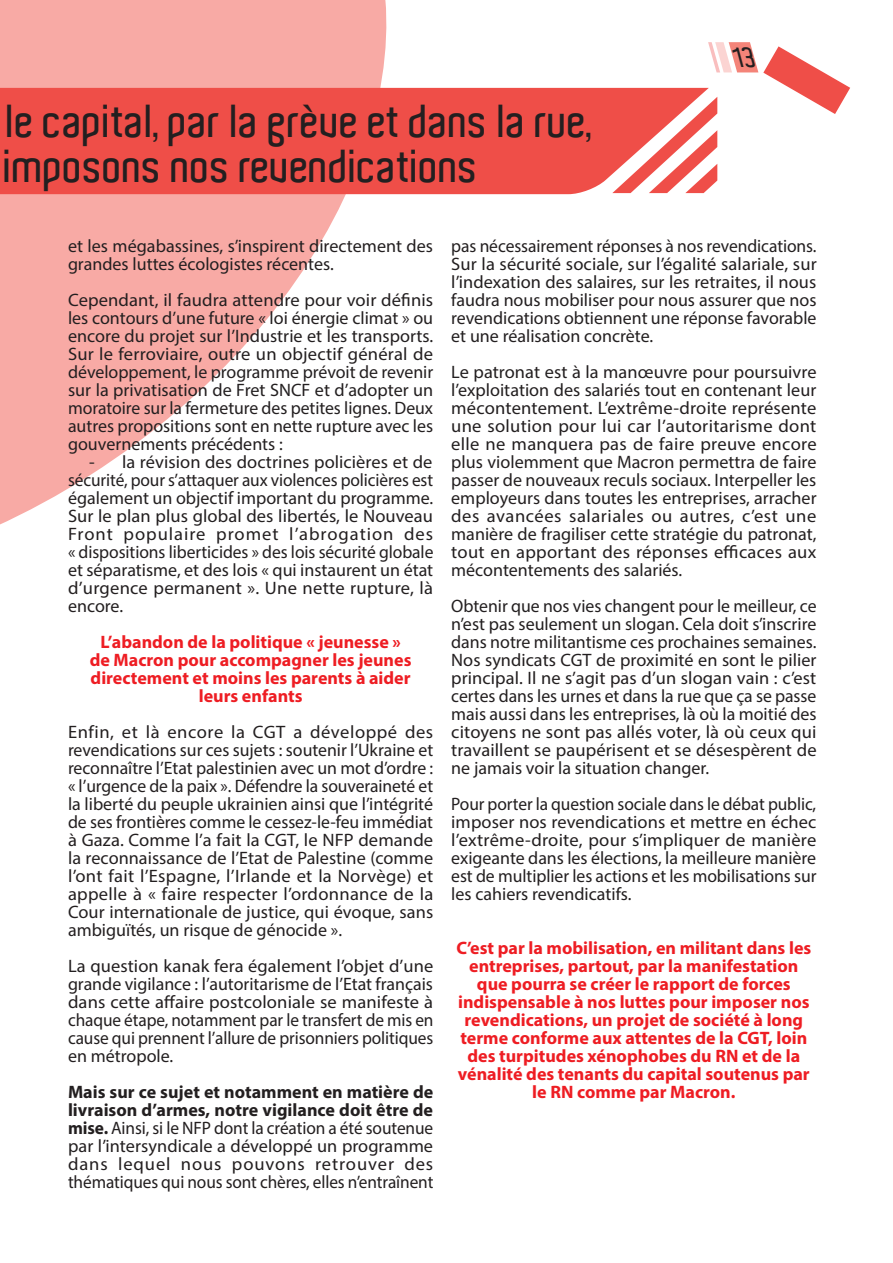
<style>
.page{position:relative;width:893px;height:1263px;background:#fff}
.page>*{position:absolute;margin:0;border:0;box-sizing:border-box;transform-origin:0 0}
.t1{font:600 45px/45px "Aldo";color:#231f20}
.t2{font:italic 600 27px "Aldo";color:#231f20}
.t3{font:18px/18px "Myriad Pro";color:#231f20;text-align:justify}
.t4{font:700 18px/18px "Myriad Pro";color:#ee1d23;text-align:center}
.t5{font:18px/18px "Myriad Pro";color:#231f20;text-align:justify;scale:.96 1}
.s1{font-weight:700}
</style>
<div class="page">
<svg style="left:0;top:0;width:454px;height:525px;fill:#f8aaa5"></svg>
<div style="left:0;top:88px;width:612px;height:106px;background:#ef4e48"></div>
<svg style="left:612px;top:42px;width:238px;height:152px"></svg>
<h1 class="t1" style="left:4px;top:99px;width:590px">le capital, par la grève et dans la rue, imposons nos revendications</h1>
<h2 class="t2" style="left:737px;top:43px;width:31px">13</h2>
<p class="t3" style="left:68px;top:237px;width:366px">et les mégabassines, s’inspirent directement des grandes luttes écologistes récentes.</p>
<p class="t3" style="left:68px;top:291px;width:367px">Cependant, il faudra attendre pour voir définis les contours d’une future « loi énergie climat » ou encore du projet sur l’Industrie et les transports.<br>Sur le ferroviaire, outre un objectif général de développement, le programme prévoit de revenir sur la privatisation de Fret SNCF et d’adopter un moratoire sur la fermeture des petites lignes. Deux autres propositions sont en nette rupture avec les gouvernements précédents :</p>
<p class="t3" style="left:68px;top:453px;width:367px;text-indent:21px">- la révision des doctrines policières et de sécurité, pour s’attaquer aux violences policières est également un objectif important du programme.<br>Sur le plan plus global des libertés, le Nouveau Front populaire promet l’abrogation des « dispositions liberticides » des lois sécurité globale et séparatisme, et des lois « qui instaurent un état d’urgence permanent ». Une nette rupture, là encore.</p>
<p class="t4" style="left:90px;top:632px;width:323px">L’abandon de la politique « jeunesse » de Macron pour accompagner les jeunes directement et moins les parents à aider leurs enfants</p>
<p class="t3" style="left:68px;top:723px;width:367px">Enfin, et là encore la CGT a développé des revendications sur ces sujets : soutenir l’Ukraine et reconnaître l’Etat palestinien avec un mot d’ordre : « l’urgence de la paix ». Défendre la souveraineté et la liberté du peuple ukrainien ainsi que l’intégrité de ses frontières comme le cessez-le-feu immédiat à Gaza. Comme l’a fait la CGT, le NFP demande la reconnaissance de l’Etat de Palestine (comme l’ont fait l’Espagne, l’Irlande et la Norvège) et appelle à « faire respecter l’ordonnance de la Cour internationale de justice, qui évoque, sans ambiguïtés, un risque de génocide ».</p>
<p class="t3" style="left:68px;top:957px;width:367px">La question kanak fera également l’objet d’une grande vigilance : l’autoritarisme de l’Etat français dans cette affaire postcoloniale se manifeste à chaque étape, notamment par le transfert de mis en cause qui prennent l’allure de prisonniers politiques en métropole.</p>
<p class="t5" style="left:68px;top:1083px;width:382px"><span class="s1">Mais sur ce sujet et notamment en matière de livraison d’armes, notre vigilance doit être de mise.</span> Ainsi, si le NFP dont la création a été soutenue par l’intersyndicale a développé un programme dans lequel nous pouvons retrouver des thématiques qui nous sont chères, elles n’entraînent</p>
<p class="t3" style="left:451px;top:237px;width:367px">pas nécessairement réponses à nos revendications.<br>Sur la sécurité sociale, sur l’égalité salariale, sur l’indexation des salaires, sur les retraites, il nous faudra nous mobiliser pour nous assurer que nos revendications obtiennent une réponse favorable et une réalisation concrète.</p>
<p class="t3" style="left:451px;top:363px;width:367px">Le patronat est à la manœuvre pour poursuivre l’exploitation des salariés tout en contenant leur mécontentement. L’extrême-droite représente une solution pour lui car l’autoritarisme dont elle ne manquera pas de faire preuve encore plus violemment que Macron permettra de faire passer de nouveaux reculs sociaux. Interpeller les employeurs dans toutes les entreprises, arracher des avancées salariales ou autres, c’est une manière de fragiliser cette stratégie du patronat, tout en apportant des réponses efficaces aux mécontentements des salariés.</p>
<p class="t3" style="left:451px;top:597px;width:367px">Obtenir que nos vies changent pour le meilleur, ce n’est pas seulement un slogan. Cela doit s’inscrire dans notre militantisme ces prochaines semaines.<br>Nos syndicats CGT de proximité en sont le pilier principal. Il ne s’agit pas d’un slogan vain : c’est certes dans les urnes et dans la rue que ça se passe mais aussi dans les entreprises, là où la moitié des citoyens ne sont pas allés voter, là où ceux qui travaillent se paupérisent et se désespèrent de ne jamais voir la situation changer.</p>
<p class="t3" style="left:451px;top:795px;width:367px">Pour porter la question sociale dans le débat public, imposer nos revendications et mettre en échec l’extrême-droite, pour s’impliquer de manière exigeante dans les élections, la meilleure manière est de multiplier les actions et les mobilisations sur les cahiers revendicatifs.</p>
<p class="t4" style="left:456px;top:938px;width:356px">C’est par la mobilisation, en militant dans les entreprises, partout, par la manifestation que pourra se créer le rapport de forces indispensable à nos luttes pour imposer nos revendications, un projet de société à long terme conforme aux attentes de la CGT, loin des turpitudes xénophobes du RN et de la vénalité des tenants du capital soutenus par le RN comme par Macron.</p>
</div>
